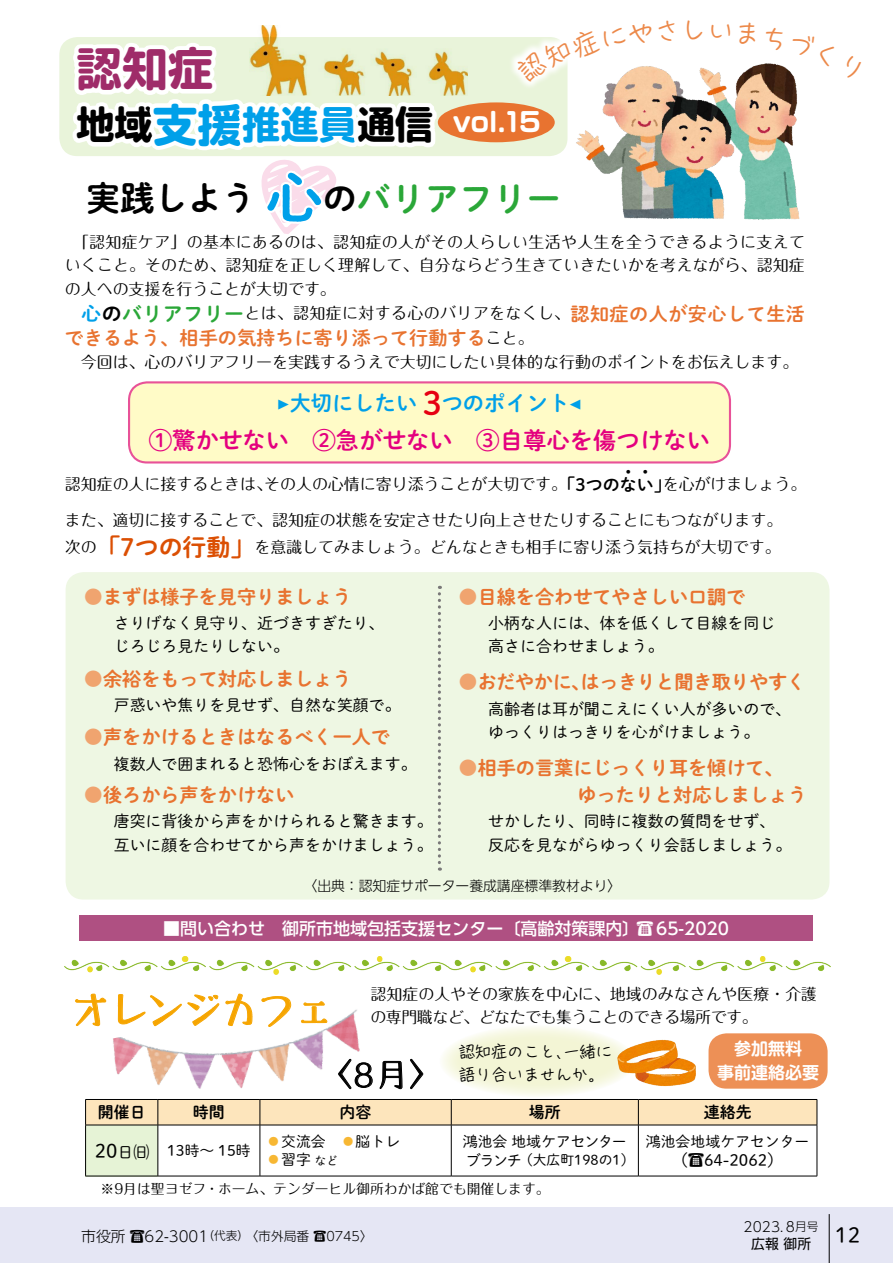
<style>
.page{position:relative;width:893px;height:1263px;background:#fff}
.page>*{position:absolute;margin:0;border:0;box-sizing:border-box;transform-origin:0 0}
.t1{font:700 45.75px "Soft Go Std";color:#9f2c69}
.t2{font:700 38.25px "Soft Go Std";color:#000}
.t3{font:700 37.2px "P Hasemin Std";color:#f6a500}
.t4{font:34.05px "P Shuei NM Go Std B";color:#000}
.t5{font:34.05px "Budo Std L";color:#000}
.t6{font:31.95px "Shuei M Go Std B";color:#e60012}
.t7{font:27.6px "Cook Hand Std R";color:#ec894a}
.t8{font:700 26.55px "Soft Go Std";color:#fff}
.t9{font:23.85px "P Shuei NM Go Std B";color:#db4f03}
.t10{font:23.4px "Shuei M Go Std B";color:#e4007f}
.t11{font:21.3px "Shuei M Go Std B";color:#00a0e9}
.t12{font:21.3px "Shuei M Go Std L";color:#000}
.t13{font:19.95px "P Shuei NM Go Std B";letter-spacing:.025em;color:#2aa738}
.t14{font:19.2px/27.6px "P Shuei NM Go Std B";color:#e87330}
.t15{font:19.2px "Shuei M Go Std B";color:#e87330}
.t16{font:19.2px "Shuei M Go Std B";letter-spacing:.025em;color:#e87330}
.t17{font:19.2px "P Shuei NM Go Std B";letter-spacing:-.02em;color:#e87330}
.t18{font:19.2px "Shuei M Go Std L";color:#000}
.t19{font:500 16.95px "UD Shin Go Pro";color:#fff}
.t20{font:16.95px/23.4px "Cook Hand Std R";letter-spacing:-.05em;color:#000}
.t21{font:700 16.95px/23.9px "UD Shin M Go Pro De";color:#fff;text-align:center}
.t22{font:15.9px/23.4px "Maru Fo Pro";color:#000}
.t23{font:15.9px/23.4px "Shuei M Go Std L";color:#000}
.t24{font:15.9px "Maru Fo Pro";letter-spacing:.025em;color:#000}
.t25{font:15.9px "Shuei M Go Std B";color:#000}
.t26{font:14.85px "Shuei M Go Std L";color:#000}
.t27{font:300 14.85px "UD Shin Go Pro";color:#000}
.t28{font:13.8px "Maru Fo Pro";color:#000}
.t29{font:300 13.8px "UD Shin Go Pro";color:#000}
.t30{font:13.8px "Shuei M Go Std L";color:#000}
.t31{font:13.8px "UD Shin Go Pro";color:#000}
.t32{font:300 12.75px "UD Shin Go Pro";color:#000}
.t33{font:300 11.7px "UD Shin Go Pro";color:#000}
.t34{font:11.7px "Shuei M Go Std L";color:#000}
.t35{font:8.55px "Kenten Generic";color:#000}
.s1{font-size:44.7px;color:#00a0e9}
.s2{color:#00a0e9}
.s3{font-size:57.9px;color:#00a0e9}
.s4{color:#2aa738}
.s5{color:#000}
.s6{font-family:"Maru Fo Pro";font-size:15.9px;color:#000}
.s7{font-family:"Minion Pro"}
.s8{font-family:"Shuei M Go Std B";font-size:16.95px}
.s9{color:#f0a46f}
.s10{font-family:"Shuei M Go Std L";font-weight:400}
.s11{font-family:"UD Shin Go Pro";font-weight:300;color:#f7b733}
.s12{font-size:11.7px}
</style>
<div class="page">
<div style="left:0;top:1208px;width:893px;height:55px;background:#e5e6f4"></div>
<hr style="left:829px;top:1214px;width:1px;height:49px;background:#000">
<div style="left:66px;top:572px;width:763px;height:327px;background:#eef7e3;border-radius:18px"></div>
<img style="left:65px;top:956px;width:765px;height:18px">
<img style="left:113px;top:1003px;width:247px;height:87px">
<div style="left:86px;top:1125px;width:72px;height:51px;background:#e6f3d6"></div>
<hr style="left:158px;top:1125px;width:1px;height:51px;background:#000">
<hr style="left:260px;top:1125px;width:1px;height:51px;background:#000">
<hr style="left:451px;top:1125px;width:1px;height:51px;background:#000">
<hr style="left:638px;top:1125px;width:1px;height:51px;background:#000">
<hr style="left:85px;top:1176px;width:73px;height:1px;background:#000">
<hr style="left:158px;top:1176px;width:102px;height:1px;background:#000">
<hr style="left:260px;top:1176px;width:191px;height:1px;background:#000">
<hr style="left:451px;top:1176px;width:187px;height:1px;background:#000">
<hr style="left:638px;top:1176px;width:179px;height:1px;background:#000">
<hr style="left:85px;top:1125px;width:73px;height:1px;background:#000">
<hr style="left:158px;top:1125px;width:102px;height:1px;background:#000">
<hr style="left:260px;top:1125px;width:191px;height:1px;background:#000">
<hr style="left:451px;top:1125px;width:187px;height:1px;background:#000">
<hr style="left:638px;top:1125px;width:179px;height:1px;background:#000">
<svg style="left:85px;top:1099px;width:733px;height:26px;background:#ecd6af"></svg>
<hr style="left:85px;top:1125px;width:1px;height:51px;background:#000">
<hr style="left:817px;top:1125px;width:1px;height:51px;background:#000">
<svg style="left:440px;top:1025px;width:195px;height:72px;background:#f5f6dc"></svg>
<svg style="left:75px;top:993px;width:32px;height:33px"></svg>
<svg style="left:118px;top:993px;width:135px;height:34px"></svg>
<svg style="left:261px;top:996px;width:31px;height:31px"></svg>
<svg style="left:301px;top:961px;width:27px;height:62px"></svg>
<svg style="left:338px;top:1058px;width:35px;height:31px"></svg>
<svg style="left:379px;top:1060px;width:24px;height:29px"></svg>
<svg style="left:410px;top:1058px;width:14px;height:31px"></svg>
<div style="left:708px;top:1033px;width:120px;height:56px;background:#ed9056;border-radius:18px"></div>
<div style="left:59px;top:37px;width:508px;height:119px;background:#e9f4da;border-radius:18px"></div>
<div style="left:438px;top:102px;width:117px;height:40px;background:#e87330;border-radius:50%"></div>
<div style="left:508px;top:10px;width:363px;height:81px;background:#fff"></div>
<img style="left:260px;top:26px;width:208px;height:69px">
<div style="left:79px;top:915px;width:734px;height:26px;background:#af5082"></div>
<img style="left:576px;top:67px;width:224px;height:153px">
<img style="left:615px;top:1039px;width:81px;height:48px">
<div style="left:129px;top:382px;width:601px;height:80px;background:#fffbc7;border-radius:18px"></div>
<div style="left:128px;top:381px;width:603px;height:82px;border:2px solid #e85298;border-radius:18px"></div>
<svg style="left:438px;top:586px;width:3px;height:285px"></svg>
<svg style="left:515px;top:37px;width:160px;height:46px"></svg>
<svg style="left:738px;top:63px;width:62px;height:17px"></svg>
<svg style="left:66px;top:35px;width:375px;height:121px"></svg>
<h1 class="t1" style="left:76px;top:36px;width:139px">認知症</h1>
<h2 class="t2" style="left:76px;top:98px;width:359px">地域<span class="s1">支援</span><span class="s2">推進員</span>通信</h2>
<h3 class="t8" style="left:453px;top:103px;width:90px">vol.15</h3>
<h3 class="t4" style="left:86px;top:173px;width:476px">実践しよう<span class="s3">心</span>の<span class="s4">バリアフリー</span></h3>
<h3 class="t7" style="left:680px;top:13px;width:29px">し</h3>
<p class="t22" style="left:65px;top:228px;width:742px;text-align:justify">　「認知症ケア」の基本にあるのは、認知症の人がその人らしい生活や人生を全うできるように支えていくこと。そのため、認知症を正しく理解して、自分ならどう生きていきたいかを考えながら、認知症の人への支援を行うことが大切です。</p>
<p class="t16" style="left:570px;top:299px;width:236px">認知症の人が安心して生活</p>
<p class="t13" style="left:81px;top:298px;width:197px"><span class="s2">心</span><span class="s5">の</span>バリアフリー<span class="s6">とは</span></p>
<p class="t24" style="left:277px;top:301px;width:295px">、認知症に対する心のバリアをなくし、</p>
<p class="t15" style="left:65px;top:324px;width:454px">できるよう、相手の気持ちに寄り添って行動する<span class="s6">こと</span></p>
<p class="t22" style="left:65px;top:349px;width:735px">　今回は、心のバリアフリーを実践するうえで大切にしたい具体的な行動のポイントをお伝えします。</p>
<h3 class="t11" style="left:442px;top:388px;width:142px">つのポイント<span class="s7">◀</span></h3>
<p class="t22" style="left:518px;top:324px;width:17px">。</p>
<h3 class="t6" style="left:423px;top:380px;width:20px">3</h3>
<h3 class="t11" style="left:277px;top:388px;width:142px"><span class="s7">▶</span>大切にしたい</h3>
<h3 class="t10" style="left:149px;top:423px;width:563px">①驚かせない　②急がせない　③自尊心を傷つけない</h3>
<p class="t35" style="left:624px;top:467px;width:27px">4 4</p>
<p class="t22" style="left:264px;top:471px;width:408px">その人の心情に寄り添うことが大切です。<span class="s8">「3つのない」</span></p>
<p class="t22" style="left:663px;top:471px;width:145px">を心がけましょう。</p>
<p class="t22" style="left:65px;top:471px;width:209px">認知症の人に接するときは、</p>
<p class="t22" style="left:65px;top:504px;width:719px;line-height:27.6px;text-align:right">また、適切に接することで、認知症の状態を安定させたり向上させたりすることにもつながります。を意識してみましょう。どんなときも相手に寄り添う気持ちが大切です。</p>
<h3 class="t9" style="left:97px;top:530px;width:159px">「7つの行動」</h3>
<p class="t22" style="left:65px;top:534px;width:33px">次の</p>
<p class="t14" style="left:84px;top:582px;width:269px"><span class="s9">●</span>まずは様子を見守りましょう</p>
<p class="t23" style="left:114px;top:610px;width:273px">さりげなく見守り、近づきすぎたり、じろじろ見たりしない。</p>
<p class="t14" style="left:84px;top:664px;width:269px"><span class="s9">●</span>余裕をもって対応しましょう</p>
<p class="t23" style="left:114px;top:693px;width:289px">戸惑いや焦りを見せず、自然な笑顔で。</p>
<p class="t14" style="left:84px;top:722px;width:308px"><span class="s9">●</span>声をかけるときはなるべく一人で</p>
<p class="t23" style="left:114px;top:752px;width:304px">複数人で囲まれると恐怖心をおぼえます。</p>
<p class="t14" style="left:84px;top:781px;width:212px"><span class="s9">●</span>後ろから声をかけない</p>
<p class="t23" style="left:114px;top:809px;width:320px">唐突に背後から声をかけられると驚きます。互いに顔を合わせてから声をかけましょう。</p>
<p class="t14" style="left:459px;top:582px;width:289px"><span class="s9">●</span>目線を合わせてやさしい口調で</p>
<p class="t23" style="left:488px;top:610px;width:289px">小柄な人には、体を低くして目線を同じ高さに合わせましょう。</p>
<p class="t17" style="left:581px;top:667px;width:227px">はっきりと聞き取りやすく</p>
<p class="t14" style="left:459px;top:667px;width:134px"><span class="s9">●</span>おだやかに、</p>
<p class="t23" style="left:488px;top:696px;width:304px">高齢者は耳が聞こえにくい人が多いので、ゆっくりはっきりを心がけましょう。</p>
<p class="t14" style="left:578px;top:753px;width:231px;text-indent:-119px"><span class="s9">●</span>相手の言葉にじっくり耳を傾けて、ゆったりと対応しましょう</p>
<p class="t23" style="left:488px;top:809px;width:304px">せかしたり、同時に複数の質問をせず、反応を見ながらゆっくり会話しましょう。</p>
<p class="t29" style="left:303px;top:875px;width:319px">〈出典：認知症サポーター養成講座標準教材より〈</p>
<p class="t19" style="left:163px;top:914px;width:567px">■問い合わせ　御所市地域包括支援センター〔高齢対策課内 <span class="s10">☎</span>〔 65-2020</p>
<h3 class="t3" style="left:72px;top:984px;width:262px">オレンジカフェ</h3>
<p class="t25" style="left:98px;top:1100px;width:49px">開催日</p>
<p class="t25" style="left:193px;top:1100px;width:33px">時間</p>
<p class="t22" style="left:370px;top:980px;width:448px">認知症の人やその家族を中心に、地域のみなさんや医療・介護の専門職など、どなたでも集うことのできる場所です。</p>
<h3 class="t5" style="left:319px;top:1050px;width:126px">〈8月〈</h3>
<p class="t25" style="left:340px;top:1100px;width:33px">内容</p>
<p class="t20" style="left:458px;top:1039px;width:155px">認知症のこと一緒に</p>
<p class="t20" style="left:458px;top:1039px;width:148px;text-indent:97px">、<br>語り合いませんか。</p>
<p class="t25" style="left:529px;top:1100px;width:33px">場所</p>
<p class="t21" style="left:717px;top:1036px;width:104px">参加無料<br>事前連絡必要</p>
<p class="t25" style="left:704px;top:1100px;width:49px">連絡先</p>
<p class="t18" style="left:95px;top:1136px;width:24px">20</p>
<p class="t23" style="left:117px;top:1139px;width:33px">日㈰</p>
<p class="t26" style="left:167px;top:1140px;width:85px">13時～ 15時</p>
<p class="t26" style="left:266px;top:1131px;width:135px"><span class="s11">◦</span>交流会　<span class="s11">◦</span>脳トレ</p>
<p class="t26" style="left:266px;top:1149px;width:46px"><span class="s11">◦</span>習字</p>
<p class="t34" style="left:315px;top:1152px;width:25px">など</p>
<p class="t26" style="left:463px;top:1130px;width:165px">鴻池会地域ケアセンター</p>
<p class="t30" style="left:519px;top:1150px;width:117px">（大広町198の (1</p>
<p class="t26" style="left:466px;top:1149px;width:57px">ブランチ</p>
<p class="t28" style="left:101px;top:1178px;width:451px">※9月は聖ヨゼフ・ホーム、テンダーヒル御所わかば館でも開催します。</p>
<p class="t27" style="left:81px;top:1224px;width:129px">市役所 <span class="s10">☎</span>62-3001</p>
<p class="t32" style="left:202px;top:1226px;width:172px"><span class="s12">（代表）</span>〈市外局番 <span class="s10">☎</span>0745〈</p>
<p class="t26" style="left:646px;top:1130px;width:165px">鴻池会地域ケアセンター</p>
<p class="t23" style="left:672px;top:1148px;width:113px">)☎64-2062(</p>
<p class="t29" style="left:744px;top:1215px;width:53px">2023<span class="s12">．</span>8</p>
<p class="t33" style="left:795px;top:1217px;width:25px">月号</p>
<p class="t31" style="left:751px;top:1232px;width:61px">広報御所</p>
<h3 class="t12" style="left:835px;top:1219px;width:27px">12</h3>
</div>
